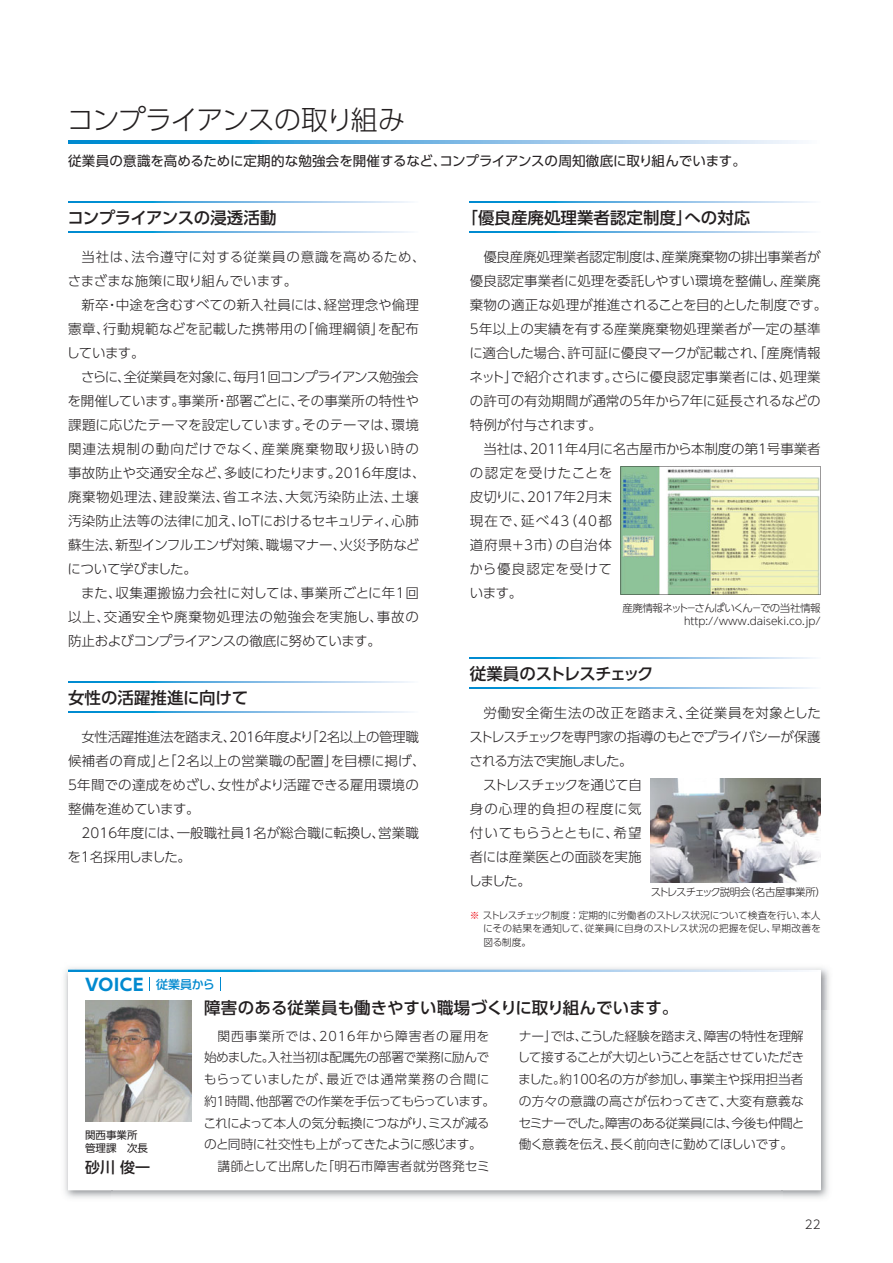
<style>
.page{position:relative;width:893px;height:1263px;background:#fff}
.page>*{position:absolute;margin:0;border:0;box-sizing:border-box;transform-origin:0 0}
.t1{font:27px "UD Shin Go Pro Light 90 pv RKSJ H";letter-spacing:-.045em;color:#231f20}
.t2{font:16.5px "UD Shin Go Pro Medium 90 pv RKSJ H";color:#231f20}
.t3{font:16.5px "UD Shin Go Pro Medium 90 pv RKSJ H";letter-spacing:-.03em;color:#231f20}
.t4{font:16.5px "UD Shin Go Pro Medium 90 pv RKSJ H";letter-spacing:-.05em;color:#231f20}
.t5{font:16.5px "UD Shin Go Pro Bold 90 pv RKSJ H";letter-spacing:.05em;color:#0089cf}
.t6{font:15px "UD Shin Go Pro Medium 90 pv RKSJ H";color:#231f20}
.t7{font:13.5px "UD Shin Go Pro Light 90 pv RKSJ H";color:#231f20}
.t8{font:13.5px "UD Shin Go Pro Light 90 pv RKSJ H";letter-spacing:-.02em;color:#231f20}
.t9{font:13.5px "UD Shin Go Pro Light 90 pv RKSJ H";letter-spacing:.04em;color:#231f20}
.t10{font:13.5px "UD Shin Go Pro Regular 90 pv RKSJ H";letter-spacing:-.005em;color:#231f20}
.t11{font:13.5px "UD Shin Go Pro Light 90 pv RKSJ H";letter-spacing:.045em;color:#231f20}
.t12{font:13.5px "UD Shin Go Pro Light 90 pv RKSJ H";letter-spacing:-.03em;color:#231f20}
.t13{font:13.5px "UD Shin Go Pro Light 90 pv RKSJ H";letter-spacing:-.06em;color:#231f20}
.t14{font:13.5px "UD Shin Go Pro Light 90 pv RKSJ H";letter-spacing:.085em;color:#231f20}
.t15{font:13.5px "UD Shin Go Pro Light 90 pv RKSJ H";letter-spacing:.025em;color:#231f20}
.t16{font:13.5px "UD Shin Go Pro Light 90 pv RKSJ H";letter-spacing:-.05em;color:#231f20}
.t17{font:13.5px "UD Shin Go Pro Light 90 pv RKSJ H";letter-spacing:.035em;color:#231f20}
.t18{font:13.5px "UD Shin Go Pro Light 90 pv RKSJ H";letter-spacing:.05em;color:#231f20}
.t19{font:13.5px "UD Shin Go Pro Light 90 pv RKSJ H";letter-spacing:.02em;color:#231f20}
.t20{font:13.5px "UD Shin Go Pro Light 90 pv RKSJ H";letter-spacing:-.035em;color:#231f20}
.t21{font:13.5px "UD Shin Go Pro Light 90 pv RKSJ H";letter-spacing:.075em;color:#231f20}
.t22{font:13.5px "UD Shin Go Pro Light 90 pv RKSJ H";letter-spacing:.065em;color:#231f20}
.t23{font:13.5px "UD Shin Go Pro Light 90 pv RKSJ H";letter-spacing:-.075em;color:#231f20}
.t24{font:13.5px "UD Shin Go Pro Light 90 pv RKSJ H";letter-spacing:-.09em;color:#231f20}
.t25{font:12.75px/21.8px "UD Shin Go Pro Light 90 pv RKSJ H";letter-spacing:-.03em;color:#231f20;text-align:justify}
.t26{font:12.75px "UD Shin Go Pro Light 90 pv RKSJ H";letter-spacing:.07em;color:#231f20}
.t27{font:12.75px "UD Shin Go Pro Light 90 pv RKSJ H";letter-spacing:.06em;color:#231f20}
.t28{font:12.75px "UD Shin Go Pro Light 90 pv RKSJ H";letter-spacing:.025em;color:#231f20}
.t29{font:12px "UD Shin Go Pro Light 90 pv RKSJ H";color:#231f20}
.t30{font:10.5px/13.5px "UD Shin Go Pro Light 90 pv RKSJ H";letter-spacing:-.04em;color:#231f20;text-align:right}
.t31{font:10.5px "UD Shin Go Pro Light 90 pv RKSJ H";letter-spacing:-.095em;color:#231f20}
.t32{font:10.5px/13.5px "UD Shin Go Pro Regular 90 pv RKSJ H";color:#231f20}
.t33{font:9.75px/13.5px "UD Shin Go Pro Light 90 pv RKSJ H";color:#231f20;text-align:justify}
.s1{font-family:"UD Shin Go Pro Medium 90 pv RKSJ H";font-size:12px}
.s2{color:#ed1c24}
</style>
<div class="page">
<svg style="left:621px;top:466px;width:200px;height:129px;background:#c5d7b0"></svg>
<img style="left:68px;top:140px;width:731px;height:3px">
<img style="left:651px;top:778px;width:170px;height:104px">
<img style="left:68px;top:232px;width:342px;height:1px">
<img style="left:68px;top:202px;width:342px;height:1px">
<img style="left:470px;top:232px;width:342px;height:1px">
<img style="left:470px;top:202px;width:342px;height:1px">
<img style="left:68px;top:712px;width:342px;height:1px">
<img style="left:68px;top:682px;width:342px;height:1px">
<img style="left:470px;top:688px;width:342px;height:1px">
<img style="left:470px;top:658px;width:342px;height:1px">
<img style="left:64px;top:967px;width:765px;height:43px">
<img style="left:64px;top:1010px;width:47px;height:188px">
<img style="left:782px;top:1010px;width:47px;height:188px">
<div style="left:68px;top:970px;width:753px;height:220px;background:#fff"></div>
<img style="left:85px;top:1000px;width:106px;height:121px">
<img style="left:68px;top:970px;width:732px;height:1px">
<svg style="left:149px;top:978px;width:1px;height:13px"></svg>
<svg style="left:220px;top:978px;width:1px;height:13px"></svg>
<p class="t1" style="left:67px;top:110px;width:340px">コンプライアンスの取り組み</p>
<p class="t10" style="left:68px;top:156px;width:679px">従業員の意識を高めるために定期的な勉強会を開催するなど、コンプライアンスの周知徹底に取り組んでいます。</p>
<p class="t3" style="left:67px;top:211px;width:211px">コンプライアンスの浸透活動</p>
<p class="t2" style="left:462px;top:211px;width:290px">「優良産廃処理業者認定制度」への対応</p>
<p class="t11" style="left:82px;top:252px;width:346px">当社は、法令遵守に対する従業員の意識を高めるため、</p>
<p class="t7" style="left:68px;top:276px;width:231px">さまざまな施策に取り組んでいます。</p>
<p class="t7" style="left:82px;top:300px;width:339px">新卒・中途を含むすべての新入社員には、経営理念や倫理</p>
<p class="t17" style="left:68px;top:324px;width:352px">憲章、行動規範などを記載した携帯用の「倫理綱領」を配布</p>
<p class="t7" style="left:67px;top:348px;width:79px">しています。</p>
<p class="t13" style="left:81px;top:372px;width:339px">さらに、全従業員を対象に、毎月1回コンプライアンス勉強会</p>
<p class="t7" style="left:68px;top:396px;width:353px">を開催しています。事業所・部署ごとに、その事業所の特性や</p>
<p class="t7" style="left:68px;top:420px;width:352px">課題に応じたテーマを設定しています。そのテーマは、環境</p>
<p class="t14" style="left:68px;top:444px;width:352px">関連法規制の動向だけでなく、産業廃棄物取り扱い時の</p>
<p class="t7" style="left:68px;top:468px;width:359px">事故防止や交通安全など、多岐にわたります。2016年度は、</p>
<p class="t9" style="left:68px;top:492px;width:352px">廃棄物処理法、建設業法、省エネ法、大気汚染防止法、土壌</p>
<p class="t7" style="left:68px;top:516px;width:352px">汚染防止法等の法律に加え、IoTにおけるセキュリティ、心肺</p>
<p class="t8" style="left:68px;top:540px;width:353px">蘇生法、新型インフルエンザ対策、職場マナー、火災予防など</p>
<p class="t12" style="left:68px;top:564px;width:131px">について学びました。</p>
<p class="t9" style="left:81px;top:588px;width:339px">また、収集運搬協力会社に対しては、事業所ごとに年1回</p>
<p class="t18" style="left:68px;top:612px;width:352px">以上、交通安全や廃棄物処理法の勉強会を実施し、事故の</p>
<p class="t20" style="left:68px;top:636px;width:314px">防止およびコンプライアンスの徹底に努めています。</p>
<p class="t2" style="left:68px;top:691px;width:182px">女性の活躍推進に向けて</p>
<p class="t12" style="left:82px;top:732px;width:339px">女性活躍推進法を踏まえ、2016年度より「2名以上の管理職</p>
<p class="t15" style="left:68px;top:756px;width:359px">候補者の育成」と「2名以上の営業職の配置」を目標に掲げ、</p>
<p class="t7" style="left:68px;top:780px;width:352px">5年間での達成をめざし、女性がより活躍できる雇用環境の</p>
<p class="t12" style="left:68px;top:804px;width:133px">整備を進めています。</p>
<p class="t7" style="left:82px;top:828px;width:339px">2016年度には、一般職社員1名が総合職に転換し、営業職</p>
<p class="t13" style="left:68px;top:852px;width:125px">を1名採用しました。</p>
<p class="t5" style="left:85px;top:978px;width:131px">VOICE <span class="s1">従業員から</span></p>
<p class="t8" style="left:483px;top:252px;width:339px">優良産廃処理業者認定制度は、産業廃棄物の排出事業者が</p>
<p class="t7" style="left:470px;top:276px;width:352px">優良認定事業者に処理を委託しやすい環境を整備し、産業廃</p>
<p class="t7" style="left:470px;top:300px;width:359px">棄物の適正な処理が推進されることを目的とした制度です。</p>
<p class="t19" style="left:470px;top:324px;width:352px">5年以上の実績を有する産業廃棄物処理業者が一定の基準</p>
<p class="t7" style="left:469px;top:348px;width:353px">に適合した場合、許可証に優良マークが記載され、「産廃情報</p>
<p class="t7" style="left:470px;top:372px;width:353px">ネット」で紹介されます。さらに優良認定事業者には、処理業</p>
<p class="t7" style="left:470px;top:396px;width:352px">の許可の有効期間が通常の5年から7年に延長されるなどの</p>
<p class="t7" style="left:470px;top:420px;width:134px">特例が付与されます。</p>
<p class="t7" style="left:483px;top:444px;width:339px">当社は、2011年4月に名古屋市から本制度の第1号事業者</p>
<p class="t21" style="left:470px;top:468px;width:144px">の認定を受けたことを</p>
<p class="t7" style="left:470px;top:492px;width:143px">皮切りに、2017年2月末</p>
<p class="t14" style="left:470px;top:516px;width:143px">現在で、延べ43（40都</p>
<p class="t22" style="left:470px;top:540px;width:143px">道府県+3市）の自治体</p>
<p class="t22" style="left:470px;top:564px;width:144px">から優良認定を受けて</p>
<p class="t7" style="left:470px;top:588px;width:54px">います。</p>
<p class="t30" style="left:622px;top:602px;width:200px">産廃情報ネット－さんぱいくん－での当社情報http://www.daiseki.co.jp/</p>
<p class="t4" style="left:470px;top:667px;width:185px">従業員のストレスチェック</p>
<p class="t11" style="left:483px;top:708px;width:339px">労働安全衛生法の改正を踏まえ、全従業員を対象とした</p>
<p class="t16" style="left:470px;top:732px;width:353px">ストレスチェックを専門家の指導のもとでプライバシーが保護</p>
<p class="t23" style="left:470px;top:756px;width:165px">される方法で実施しました。</p>
<p class="t24" style="left:483px;top:780px;width:160px">ストレスチェックを通じて自</p>
<p class="t21" style="left:470px;top:804px;width:173px">身の心理的負担の程度に気</p>
<p class="t7" style="left:470px;top:828px;width:173px">付いてもらうとともに、希望</p>
<p class="t8" style="left:470px;top:852px;width:173px">者には産業医との面談を実施</p>
<p class="t7" style="left:468px;top:876px;width:64px">しました。</p>
<p class="t31" style="left:651px;top:888px;width:177px">ストレスチェック説明会（名古屋事業所）</p>
<p class="t33" style="left:483px;top:909px;width:339px;text-indent:-13px"><span class="s2">※</span> ストレスチェック制度：定期的に労働者のストレス状況について検査を行い、本人にその結果を通知して、従業員に自身のストレス状況の把握を促し、早期改善を図る制度。</p>
<p class="t32" style="left:85px;top:1129px;width:64px">関西事業所管理課　次長</p>
<p class="t6" style="left:85px;top:1161px;width:66px">砂川 俊一</p>
<p class="t2" style="left:204px;top:1002px;width:476px">障害のある従業員も働きやすい職場づくりに取り組んでいます。</p>
<p class="t26" style="left:218px;top:1031px;width:273px">関西事業所では、2016年から障害者の雇用を</p>
<p class="t25" style="left:204px;top:1048px;width:287px">始めました。入社当初は配属先の部署で業務に励んで</p>
<p class="t27" style="left:204px;top:1074px;width:287px">もらっていましたが、最近では通常業務の合間に</p>
<p class="t25" style="left:204px;top:1092px;width:293px">約1時間、他部署での作業を手伝ってもらっています。</p>
<p class="t25" style="left:203px;top:1114px;width:288px">これによって本人の気分転換につながり、ミスが減る</p>
<p class="t25" style="left:204px;top:1135px;width:279px">のと同時に社交性も上がってきたように感じます。</p>
<p class="t28" style="left:218px;top:1161px;width:274px">講師として出席した「明石市障害者就労啓発セミ</p>
<p class="t25" style="left:517px;top:1027px;width:289px">ナー」では、こうした経験を踏まえ、障害の特性を理解して接することが大切ということを話させていただきました。約100名の方が参加し、事業主や採用担当者の方々の意識の高さが伝わってきて、大変有意義なセミナーでした。障害のある従業員には、今後も仲間と働く意義を伝え、長く前向きに勤めてほしいです。</p>
<p class="t29" style="left:805px;top:1220px;width:17px">22</p>
</div>
